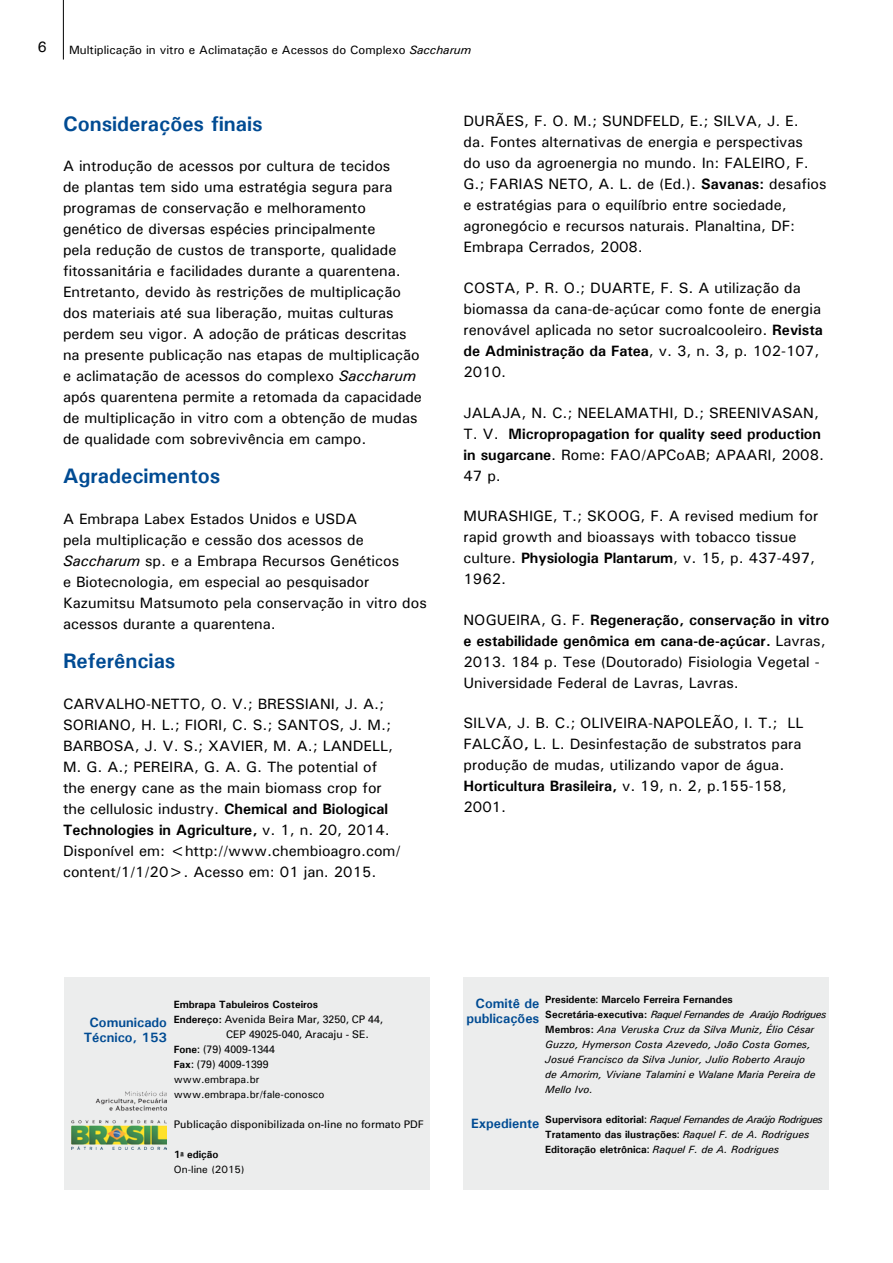
<style>
.page{position:relative;width:893px;height:1263px;background:#fff}
.page>*{position:absolute;margin:0;border:0;box-sizing:border-box;transform-origin:0 0}
.t1{font:700 21px "Univers";color:#004b93}
.t2{font:500 15px/21px "Univers";color:#000}
.t3{font:700 13.5px/15px "Univers";color:#004b93;text-align:center}
.t4{font:500 12px "Univers";color:#000}
.t5{font:italic 500 10.5px/15px "Univers";color:#000}
.t6{font:10.5px/15px "Univers";color:#000}
.t7{font:italic 500 10.5px/15px "Univers";letter-spacing:-.04em;color:#000}
.t8{font:500 10.5px/15px "Univers";color:#000}
.s1{font-style:italic}
.s2{font-weight:700}
.s3{color:#eceded}
.s4{font-weight:500}
.s5{font-weight:700;font-style:normal}
.s6{font-weight:400;font-style:normal}
</style>
<div class="page">
<hr style="left:63px;top:0;width:1px;height:60px;background:#000">
<div style="left:64px;top:977px;width:365px;height:212px;background:#eceded"></div>
<img style="left:71px;top:1091px;width:96px;height:59px">
<div style="left:463px;top:977px;width:366px;height:212px;background:#eceded"></div>
<p class="t2" style="left:37px;top:36px;width:11px">6</p>
<p class="t4" style="left:69px;top:42px;width:404px">Multiplicação in vitro e Aclimatação e Acessos do Complexo <span class="s1">Saccharum</span></p>
<h1 class="t1" style="left:63px;top:110px;width:201px">Considerações finais</h1>
<p class="t2" style="left:63px;top:155px;width:360px">A introdução de acessos por cultura de tecidos<br>de plantas tem sido uma estratégia segura para programas de conservação e melhoramento genético de diversas espécies principalmente<br>pela redução de custos de transporte, qualidade fitossanitária e facilidades durante a quarentena.<br>Entretanto, devido às restrições de multiplicação dos materiais até sua liberação, muitas culturas perdem seu vigor. A adoção de práticas descritas na presente publicação nas etapas de multiplicação e aclimatação de acessos do complexo <span class="s1">Saccharum </span>após quarentena permite a retomada da capacidade de multiplicação in vitro com a obtenção de mudas de qualidade com sobrevivência em campo.</p>
<h1 class="t1" style="left:63px;top:463px;width:159px">Agradecimentos</h1>
<p class="t2" style="left:63px;top:508px;width:365px">A Embrapa Labex Estados Unidos e USDA<br>pela multiplicação e cessão dos acessos de <span class="s1">Saccharum</span> sp. e a Embrapa Recursos Genéticos<br>e Biotecnologia, em especial ao pesquisador Kazumitsu Matsumoto pela conservação in vitro dos acessos durante a quarentena.</p>
<h1 class="t1" style="left:63px;top:647px;width:114px">Referências</h1>
<p class="t2" style="left:63px;top:692px;width:339px">CARVALHO-NETTO, O. V.; BRESSIANI, J. A.; SORIANO, H. L.; FIORI, C. S.; SANTOS, J. M.; BARBOSA, J. V. S.; XAVIER, M. A.; LANDELL, M. G. A.; PEREIRA, G. A. G. The potential of the energy cane as the main biomass crop for the cellulosic industry. <span class="s2">Chemical and Biological Technologies in Agriculture,</span> v. 1, n. 20, 2014.<br>Disponível em: &lt;http://www.chembioagro.com/ content/1/1/20&gt;. Acesso em: 01 jan. 2015.</p>
<p class="t2" style="left:463px;top:110px;width:364px">DURÃES, F. O. M.; SUNDFELD, E.; SILVA, J. E.<br>da. Fontes alternativas de energia e perspectivas<br>do uso da agroenergia no mundo. In: FALEIRO, F.<br>G.; FARIAS NETO, A. L. de (Ed.). <span class="s2">Savanas:</span> desafios e estratégias para o equilíbrio entre sociedade, agronegócio e recursos naturais. Planaltina, DF:<br>Embrapa Cerrados, 2008.</p>
<p class="t2" style="left:464px;top:277px;width:361px">COSTA, P. R. O.; DUARTE, F. S. A utilização da biomassa da cana-de-açúcar como fonte de energia renovável aplicada no setor sucroalcooleiro. <span class="s2">Revista de Administração da Fatea</span>, v. 3, n. 3, p. 102-107, 2010.</p>
<p class="t2" style="left:464px;top:402px;width:362px">JALAJA, N. C.; NEELAMATHI, D.; SREENIVASAN, T. V. <span class="s2">Micropropagation for quality seed production in sugarcane</span>. Rome: FAO/APCoAB; APAARI, 2008.<br>47 p.</p>
<p class="t2" style="left:464px;top:505px;width:356px">MURASHIGE, T.; SKOOG, F. A revised medium for rapid growth and bioassays with tobacco tissue culture. <span class="s2">Physiologia Plantarum</span>, v. 15, p. 437-497, 1962.</p>
<p class="t2" style="left:464px;top:609px;width:367px">NOGUEIRA, G. F. <span class="s2">Regeneração, conservação in vitro e estabilidade genômica em cana-de-açúcar.</span> Lavras, 2013. 184 p. Tese (Doutorado) Fisiologia Vegetal - Universidade Federal de Lavras, Lavras.</p>
<p class="t2" style="left:463px;top:712px;width:341px">SILVA, J. B. C.; OLIVEIRA-NAPOLEÃO, I. T.; LL FALCÃO<span class="s2">,</span> L. L. Desinfestação de substratos para produção de mudas, utilizando vapor de água.<br><span class="s2">Horticultura Brasileira,</span> v. 19, n. 2, p.155-158, 2001.</p>
<p class="t6" style="left:174px;top:997px;width:211px"><span class="s2">Embrapa Tabuleiros Costeiros<br>Endereço:</span> Avenida Beira Mar, 3250, CP 44, <span class="s3">---------------</span>CEP 49025-040, Aracaju - SE.<br><span class="s2">Fone</span>: (79) 4009-1344<br><span class="s2">Fax</span>: (79) 4009-1399<br><span class="s4">www.embrapa.br www.embrapa.br/fale-conosco</span></p>
<p class="t6" style="left:174px;top:1117px;width:251px">Publicação disponibilizada on-line no formato PDF</p>
<p class="t8" style="left:174px;top:1147px;width:72px"><span class="s2">1</span><sup>a</sup> <span class="s2">edição<br></span>On-line (2015)</p>
<p class="t3" style="left:84px;top:1015px;width:85px">Comunicado<br>Técnico, 153</p>
<p class="t5" style="left:545px;top:991px;width:282px"><span class="s5">Presidente</span><span class="s6">:</span> <span class="s5">Marcelo Ferreira Fernandes Secretária-executiva:</span> Raquel Fernandes de Araújo Rodrigues <span class="s5">Membros:</span> Ana Veruska Cruz da Silva Muniz, Élio César Guzzo, Hymerson Costa Azevedo, João Costa Gomes, Josué Francisco da Silva Junior, Julio Roberto Araujo<br>de Amorim, Viviane Talamini e Walane Maria Pereira de Mello Ivo.</p>
<p class="t7" style="left:545px;top:1111px;width:279px"><span class="s5">Supervisora editorial</span><span class="s6">:</span> Raquel Fernandes de Araújo Rodrigues<br><span class="s5">Tratamento das ilustrações</span><span class="s6">:</span> Raquel F. de A. Rodrigues<br><span class="s5">Editoração eletrônica</span><span class="s6">:</span> Raquel F. de A. Rodrigues</p>
<p class="t3" style="left:466px;top:995px;width:74px;text-align:right">Comitê de publicações</p>
<p class="t3" style="left:471px;top:1115px;width:70px">Expediente</p>
</div>
